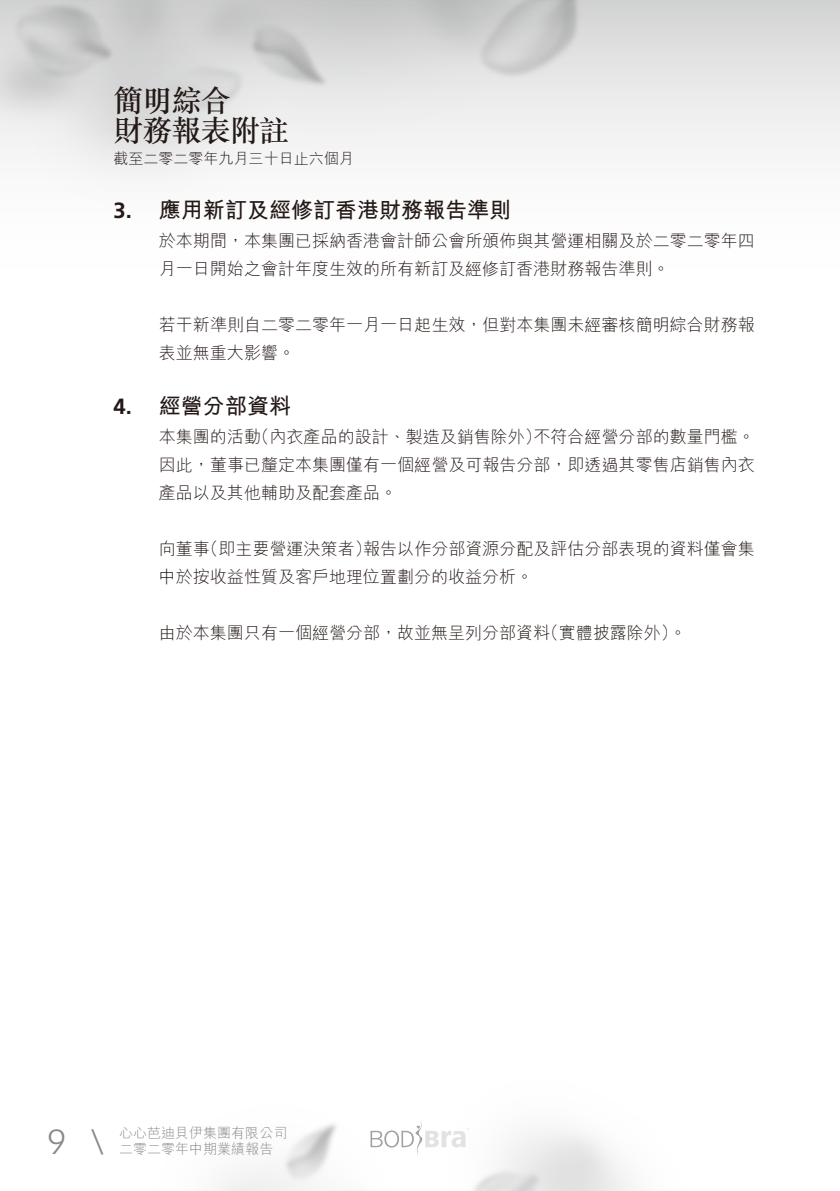
<style>
.page{position:relative;width:840px;height:1191px;background:#fff}
.page>*{position:absolute;margin:0;border:0;box-sizing:border-box;transform-origin:0 0}
.t1{font:300 34px "Vectora LT Std";color:#898989}
.t2{font:500 30px/30px "M Sung HK";letter-spacing:-.03em;color:#231916}
.t3{font:700 22px "M Hei HK";color:#231916}
.t4{font:700 22px "Frutiger LT Std";color:#231916}
.t5{font:300 17px/28px "M Hei HK";color:#231916}
.t6{font:300 15px "M Hei HK";color:#231916}
.t7{font:300 14px "M Hei HK";color:#898989}
</style>
<div class="page">
<svg style="left:839px;top:0;width:1px;height:149px"></svg>
<img style="left:219px;top:1124px;width:149px;height:67px">
<svg style="left:0;top:0;width:839px;height:179px"></svg>
<svg style="left:367px;top:1120px;width:103px;height:36px"></svg>
<h2 class="t2" style="left:113px;top:84px;width:177px">簡明綜合<br>財務報表附註</h2>
<p class="t6" style="left:113px;top:148px;width:241px">截至二零二零年九月三十日止六個月</p>
<p class="t4" style="left:113px;top:198px;width:20px">3.</p>
<p class="t4" style="left:113px;top:394px;width:20px">4.</p>
<p class="t3" style="left:159px;top:194px;width:354px">應用新訂及經修訂香港財務報告準則</p>
<p class="t5" style="left:159px;top:226px;width:597px">於本期間，本集團已採納香港會計師公會所頒佈與其營運相關及於二零二零年四月一日開始之會計年度生效的所有新訂及經修訂香港財務報告準則。</p>
<p class="t5" style="left:159px;top:310px;width:597px">若干新準則自二零二零年一月一日起生效，但對本集團未經審核簡明綜合財務報表並無重大影響。</p>
<p class="t3" style="left:159px;top:390px;width:134px">經營分部資料</p>
<p class="t5" style="left:252px;top:422px;width:291px">（內衣產品的設計、製造及銷售除外）</p>
<p class="t5" style="left:533px;top:422px;width:223px">不符合經營分部的數量門檻。</p>
<p class="t5" style="left:159px;top:422px;width:597px">本集團的活動<br>因此，董事已釐定本集團僅有一個經營及可報告分部，即透過其零售店銷售內衣產品以及其他輔助及配套產品。</p>
<p class="t5" style="left:363px;top:534px;width:393px">報告以作分部資源分配及評估分部表現的資料僅會集</p>
<p class="t5" style="left:201px;top:534px;width:172px">（即主要營運決策者）</p>
<p class="t5" style="left:159px;top:534px;width:376px">向董事<br>中於按收益性質及客戶地理位置劃分的收益分析。</p>
<p class="t5" style="left:541px;top:618px;width:146px">（實體披露除外。(</p>
<p class="t5" style="left:159px;top:618px;width:393px">由於本集團只有一個經營分部，故並無呈列分部資料</p>
<h1 class="t1" style="left:48px;top:1122px;width:19px">9</h1>
<p class="t7" style="left:119px;top:1123px;width:169px">心心芭迪貝伊集團有限公司</p>
<h1 class="t1" style="left:91px;top:1122px;width:14px">\</h1>
<p class="t7" style="left:119px;top:1139px;width:155px">二零二零年中期業績報告</p>
</div>
